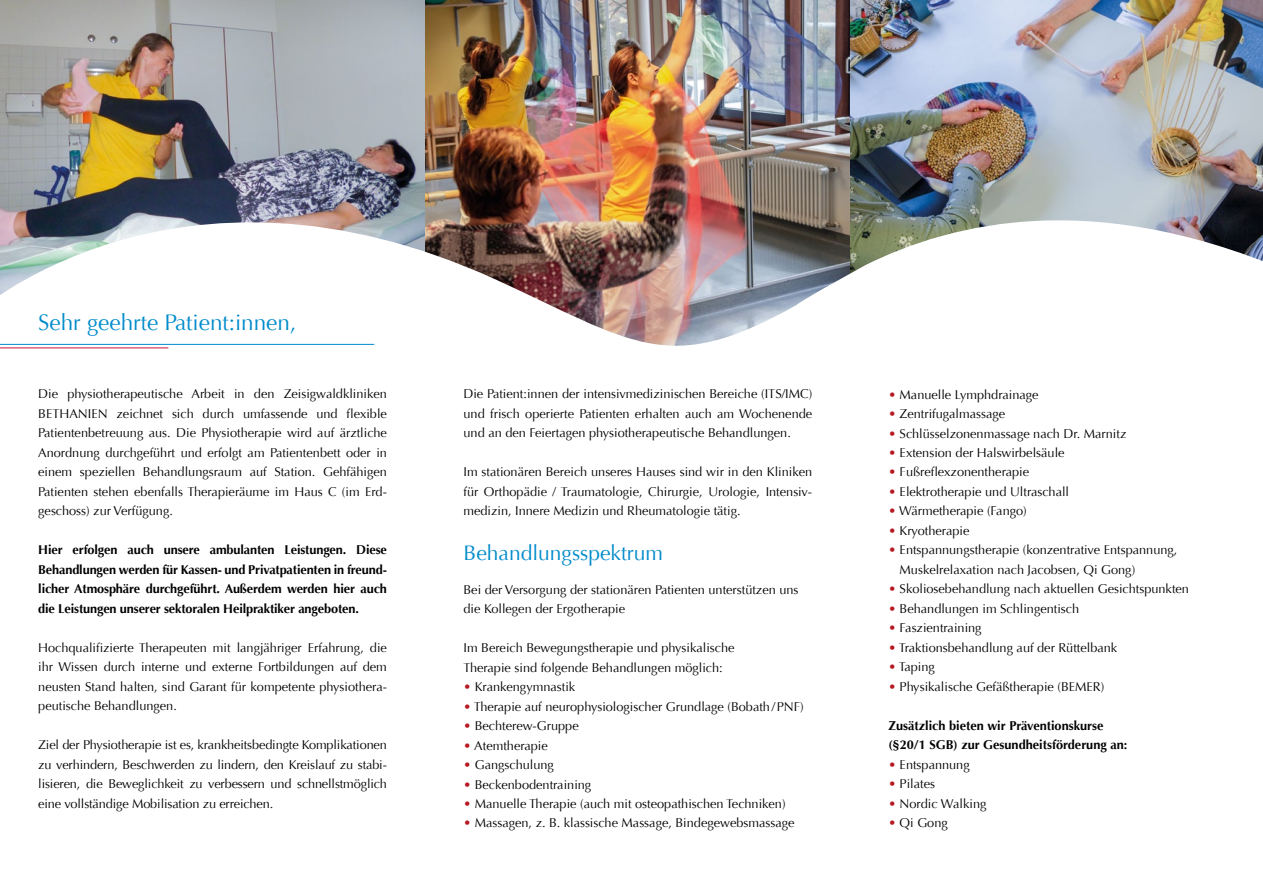
<style>
.page{position:relative;width:1263px;height:893px;background:#fff}
.page>*{position:absolute;margin:0;border:0;box-sizing:border-box;transform-origin:0 0}
.t1{font:22.5px "Optima LT Pro";color:#008bcb}
.t2{font:21px "Optima LT Pro";color:#008bcb}
.t3{font:12.75px/19.5px "Optima LT Pro";color:#000;text-align:justify}
.t4{font:700 12.75px/19.5px "Optima LT Pro";color:#000}
.s1{color:#b81821}
</style>
<div class="page">
<img style="left:0;top:0;width:425px;height:151px">
<img style="left:425px;top:0;width:425px;height:151px">
<img style="left:850px;top:0;width:413px;height:151px">
<img style="left:0;top:151px;width:1263px;height:198px">
<hr style="left:0;top:348px;width:168px;height:1px;background:#cb1335">
<hr style="left:0;top:344px;width:374px;height:1px;background:#008bcb">
<h1 class="t1" style="left:38px;top:308px;width:260px">Sehr geehrte Patient:innen,</h1>
<p class="t3" style="left:38px;top:384px;width:350px">Die physiotherapeutische Arbeit in den Zeisigwaldkliniken BETHANIEN zeichnet sich durch umfassende und flexible Patientenbetreuung aus. Die Physiotherapie wird auf ärztliche Anordnung durchgeführt und erfolgt am Patientenbett oder in einem speziellen Behandlungsraum auf Station. Gehfähigen Patienten stehen ebenfalls Therapieräume im Haus C (im Erd&shy;geschoss) zur Verfügung.</p>
<p class="t4" style="left:38px;top:540px;width:350px;text-align:justify">Hier erfolgen auch unsere ambulanten Leistungen. Diese Behandlungen werden für Kassen- und Privatpatienten in freund&shy;licher Atmosphäre durchgeführt. Außerdem werden hier auch die Leistungen unserer sektoralen Heilpraktiker angeboten.</p>
<p class="t3" style="left:38px;top:638px;width:350px">Hochqualifizierte Therapeuten mit langjähriger Erfahrung, die ihr Wissen durch interne und externe Fortbildungen auf dem neusten Stand halten, sind Garant für kompetente physiothera&shy;peutische Behandlungen.</p>
<p class="t3" style="left:38px;top:735px;width:350px">Ziel der Physiotherapie ist es, krankheitsbedingte Komplikationen zu verhindern, Beschwerden zu lindern, den Kreislauf zu stabi&shy;lisieren, die Beweglichkeit zu verbessern und schnellstmöglich eine vollständige Mobilisation zu erreichen.</p>
<p class="t3" style="left:463px;top:384px;width:350px">Die Patient:innen der intensivmedizinischen Bereiche (ITS/IMC) und frisch operierte Patienten erhalten auch am Wochenende und an den Feiertagen physiotherapeutische Behandlungen.</p>
<p class="t3" style="left:463px;top:462px;width:350px">Im stationären Bereich unseres Hauses sind wir in den Kliniken für Orthopädie / Traumatologie, Chirurgie, Urologie, Intensiv&shy;medizin, Innere Medizin und Rheumatologie tätig.</p>
<h2 class="t2" style="left:463px;top:540px;width:201px">Behandlungsspektrum</h2>
<p class="t3" style="left:463px;top:579px;width:336px">Bei der Versorgung der stationären Patienten unterstützen uns die Kollegen der Ergotherapie</p>
<p class="t3" style="left:463px;top:638px;width:273px">Im Bereich Bewegungstherapie und physikalische<br>Therapie sind folgende Behandlungen möglich:</p>
<p class="t3" style="left:463px;top:677px;width:113px"><span class="s1">•</span> Krankengymnastik</p>
<p class="t3" style="left:463px;top:696px;width:342px"><span class="s1">•</span> Therapie auf neurophysiologischer Grundlage (Bobath/PNF)</p>
<p class="t3" style="left:463px;top:716px;width:117px"><span class="s1">•</span> Bechterew-Gruppe</p>
<p class="t3" style="left:463px;top:735px;width:86px"><span class="s1">•</span> Atemtherapie</p>
<p class="t3" style="left:463px;top:755px;width:92px"><span class="s1">•</span> Gangschulung</p>
<p class="t3" style="left:463px;top:774px;width:129px"><span class="s1">•</span> Beckenbodentraining</p>
<p class="t3" style="left:463px;top:794px;width:324px"><span class="s1">•</span> Manuelle Therapie (auch mit osteopathischen Techniken)</p>
<p class="t3" style="left:463px;top:813px;width:332px"><span class="s1">•</span> Massagen, z. B. klassische Massage, Bindegewebsmassage</p>
<p class="t3" style="left:888px;top:384px;width:152px"><span class="s1">•</span> Manuelle Lymphdrainage</p>
<p class="t3" style="left:888px;top:404px;width:118px"><span class="s1">•</span> Zentrifugalmassage</p>
<p class="t3" style="left:888px;top:423px;width:240px"><span class="s1">•</span> Schlüsselzonenmassage nach Dr. Marnitz</p>
<p class="t3" style="left:888px;top:443px;width:178px"><span class="s1">•</span> Extension der Halswirbelsäule</p>
<p class="t3" style="left:888px;top:462px;width:142px"><span class="s1">•</span> Fußreflexzonentherapie</p>
<p class="t3" style="left:888px;top:482px;width:182px"><span class="s1">•</span> Elektrotherapie und Ultraschall</p>
<p class="t3" style="left:888px;top:501px;width:140px"><span class="s1">•</span> Wärmetherapie (Fango)</p>
<p class="t3" style="left:888px;top:521px;width:83px"><span class="s1">•</span> Kryotherapie</p>
<p class="t3" style="left:900px;top:540px;width:279px;text-indent:-11px"><span class="s1">•</span> Entspannungstherapie (konzentrative Entspannung,<br>Muskelrelaxation nach Jacobsen, Qi Gong)</p>
<p class="t3" style="left:888px;top:579px;width:302px"><span class="s1">•</span> Skoliosebehandlung nach aktuellen Gesichtspunkten</p>
<p class="t3" style="left:888px;top:599px;width:192px"><span class="s1">•</span> Behandlungen im Schlingentisch</p>
<p class="t3" style="left:888px;top:618px;width:95px"><span class="s1">•</span> Faszientraining</p>
<p class="t3" style="left:888px;top:638px;width:230px"><span class="s1">•</span> Traktionsbehandlung auf der Rüttelbank</p>
<p class="t3" style="left:888px;top:657px;width:48px"><span class="s1">•</span> Taping</p>
<p class="t3" style="left:888px;top:677px;width:217px"><span class="s1">•</span> Physikalische Gefäßtherapie (BEMER)</p>
<p class="t4" style="left:888px;top:716px;width:241px">Zusätzlich bieten wir Präventionskurse (§20/1 SGB) zur Gesundheitsförderung an:</p>
<p class="t3" style="left:888px;top:755px;width:83px"><span class="s1">•</span> Entspannung</p>
<p class="t3" style="left:888px;top:774px;width:48px"><span class="s1">•</span> Pilates</p>
<p class="t3" style="left:888px;top:794px;width:100px"><span class="s1">•</span> Nordic Walking</p>
<p class="t3" style="left:888px;top:813px;width:61px"><span class="s1">•</span> Qi Gong</p>
</div>
